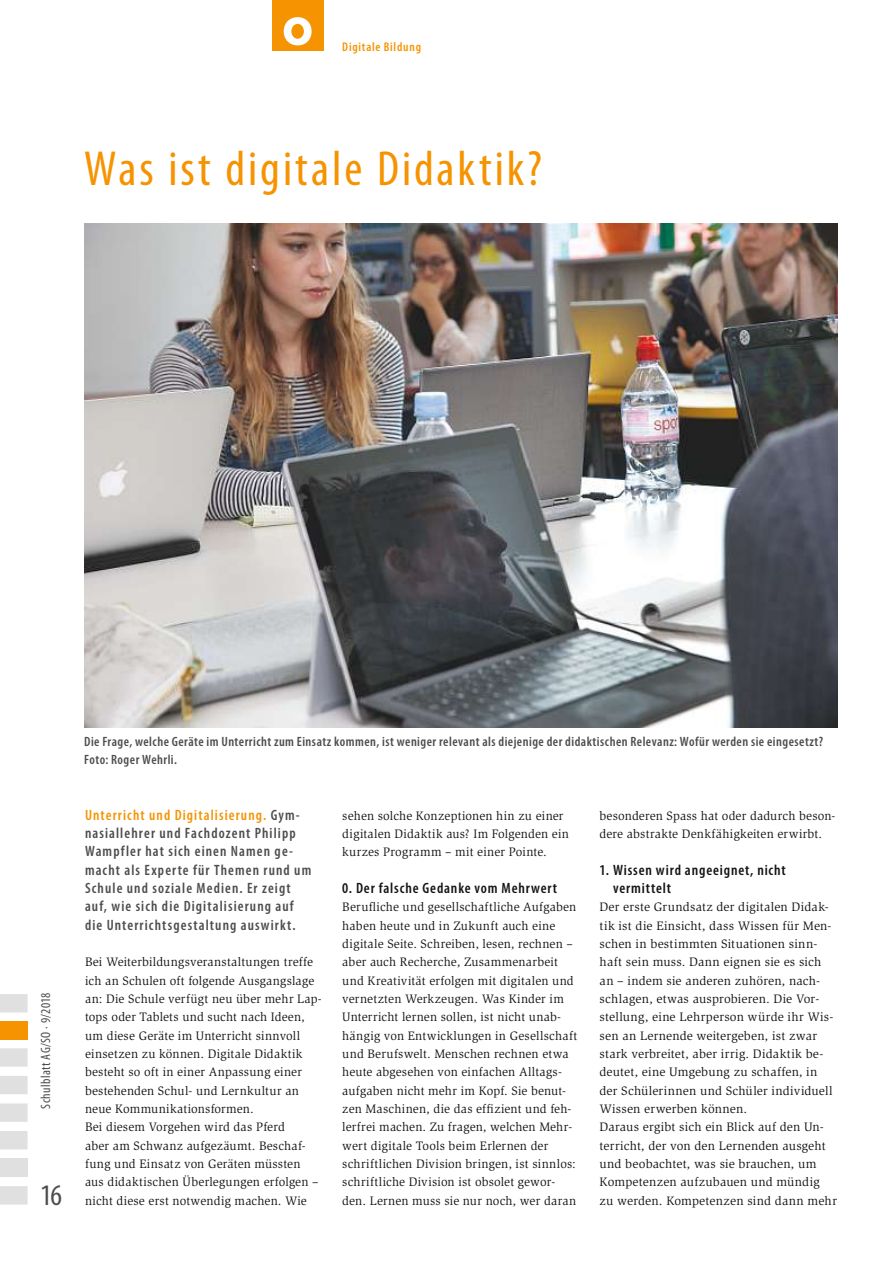
<style>
.page{position:relative;width:893px;height:1263px;background:#fff}
.page>*{position:absolute;margin:0;border:0;box-sizing:border-box;transform-origin:0 0}
.t1{font:800 54px "Futura Std";color:#fff}
.t2{font:condensed 49.5px "Myriad Pro";letter-spacing:.06em;color:#f59301}
.t3{font:condensed 30px "Myriad Pro";color:#4d4d4d}
.t4{font:600 condensed 15px/18.3px "Myriad Pro";letter-spacing:.075em;color:#4d4d4d}
.t5{font:600 condensed 15px/18.3px "Myriad Pro";letter-spacing:.055em;color:#131413}
.t6{font:600 condensed 13.5px/18px "Myriad Pro";letter-spacing:.035em;color:#4d4d4d}
.t7{font:condensed 13.5px "Myriad Pro";letter-spacing:.03em;color:#4d4d4d}
.t8{font:12.6px/18.3px "Slimbach Std";letter-spacing:.015em;color:#131413}
.t9{font:600 condensed 12.6px "Myriad Pro";letter-spacing:.065em;color:#f59301}
.s1{color:#f59301}
</style>
<div class="page">
<div style="left:272px;top:0;width:51px;height:51px;background:#f59301"></div>
<svg style="left:0;top:994px;width:28px;height:210px"></svg>
<div style="left:0;top:1158px;width:28px;height:19px;background:#e0e0e0"></div>
<div style="left:0;top:1021px;width:28px;height:18px;background:#f59301"></div>
<img style="left:84px;top:224px;width:754px;height:504px">
<h1 class="t1" style="left:283px;top:-6px;width:31px">o</h1>
<p class="t9" style="left:342px;top:39px;width:80px">Digitale Bildung</p>
<h2 class="t2" style="left:84px;top:139px;width:459px">Was ist digitale Didaktik?</h2>
<p class="t7" style="left:38px;top:1109px;width:118px;rotate:-90deg">Schulblatt AG/SO · 9/2018</p>
<h3 class="t3" style="left:40px;top:1177px;width:23px">16</h3>
<p class="t6" style="left:84px;top:732px;width:740px">Die Frage, welche Geräte im Unterricht zum Einsatz kommen, ist weniger relevant als diejenige der didaktischen Relevanz: Wofür werden sie eingesetzt?<br>Foto: Roger Wehrli.</p>
<p class="t4" style="left:85px;top:805px;width:228px"><span class="s1">Unterricht und Digitalisierung.</span> Gym&shy;nasiallehrer und Fachdozent Philipp Wampfler hat sich einen Namen ge&shy;macht als Experte für Themen rund um Schule und soziale Medien. Er zeigt auf, wie sich die Digitalisierung auf die Unterrichtsgestaltung auswirkt.</p>
<p class="t8" style="left:85px;top:953px;width:238px">Bei Weiterbildungsveranstaltungen treffe ich an Schulen oft folgende Ausgangslage an: Die Schule verfügt neu über mehr Lap&shy;tops oder Tablets und sucht nach Ideen, um diese Geräte im Unterricht sinnvoll einsetzen zu können. Digitale Didaktik besteht so oft in einer Anpassung einer bestehenden Schul- und Lernkultur an neue Kommunikationsformen.<br>Bei diesem Vorgehen wird das Pferd<br>aber am Schwanz aufgezäumt. Beschaf&shy;fung und Einsatz von Geräten müssten aus didaktischen Überlegungen erfolgen – nicht diese erst notwendig machen. Wie</p>
<p class="t8" style="left:342px;top:806px;width:228px">sehen solche Konzeptionen hin zu einer digitalen Didaktik aus? Im Folgenden ein kurzes Programm – mit einer Pointe.</p>
<p class="t5" style="left:342px;top:878px;width:216px">0. Der falsche Gedanke vom Mehrwert</p>
<p class="t8" style="left:342px;top:898px;width:236px">Berufliche und gesellschaftliche Aufgaben haben heute und in Zukunft auch eine digitale Seite. Schreiben, lesen, rechnen – aber auch Recherche, Zusammenarbeit und Kreativität erfolgen mit digitalen und vernetzten Werkzeugen. Was Kinder im Unterricht lernen sollen, ist nicht unab&shy;hängig von Entwicklungen in Gesellschaft und Berufswelt. Menschen rechnen etwa heute abgesehen von einfachen Alltags&shy;aufgaben nicht mehr im Kopf. Sie benut&shy;zen Maschinen, die das effizient und feh&shy;lerfrei machen. Zu fragen, welchen Mehr&shy;wert digitale Tools beim Erlernen der schriftlichen Division bringen, ist sinnlos: schriftliche Division ist obsolet gewor&shy;den. Lernen muss sie nur noch, wer daran</p>
<p class="t8" style="left:600px;top:806px;width:237px">besonderen Spass hat oder dadurch beson&shy;dere abstrakte Denkfähigkeiten erwirbt.</p>
<p class="t5" style="left:613px;top:860px;width:174px;text-indent:-14px">1. Wissen wird angeeignet, nicht vermittelt</p>
<p class="t8" style="left:600px;top:898px;width:239px">Der erste Grundsatz der digitalen Didak&shy;tik ist die Einsicht, dass Wissen für Men&shy;schen in bestimmten Situationen sinn&shy;haft sein muss. Dann eignen sie es sich an – indem sie anderen zuhören, nach&shy;schlagen, etwas ausprobieren. Die Vor&shy;stellung, eine Lehrperson würde ihr Wis&shy;sen an Lernende weitergeben, ist zwar stark verbreitet, aber irrig. Didaktik be&shy;deutet, eine Umgebung zu schaffen, in der Schülerinnen und Schüler individuell Wissen erwerben können.<br>Daraus ergibt sich ein Blick auf den Un&shy;terricht, der von den Lernenden ausgeht und beobachtet, was sie brauchen, um Kompetenzen aufzubauen und mündig<br>zu werden. Kompetenzen sind dann mehr</p>
</div>
